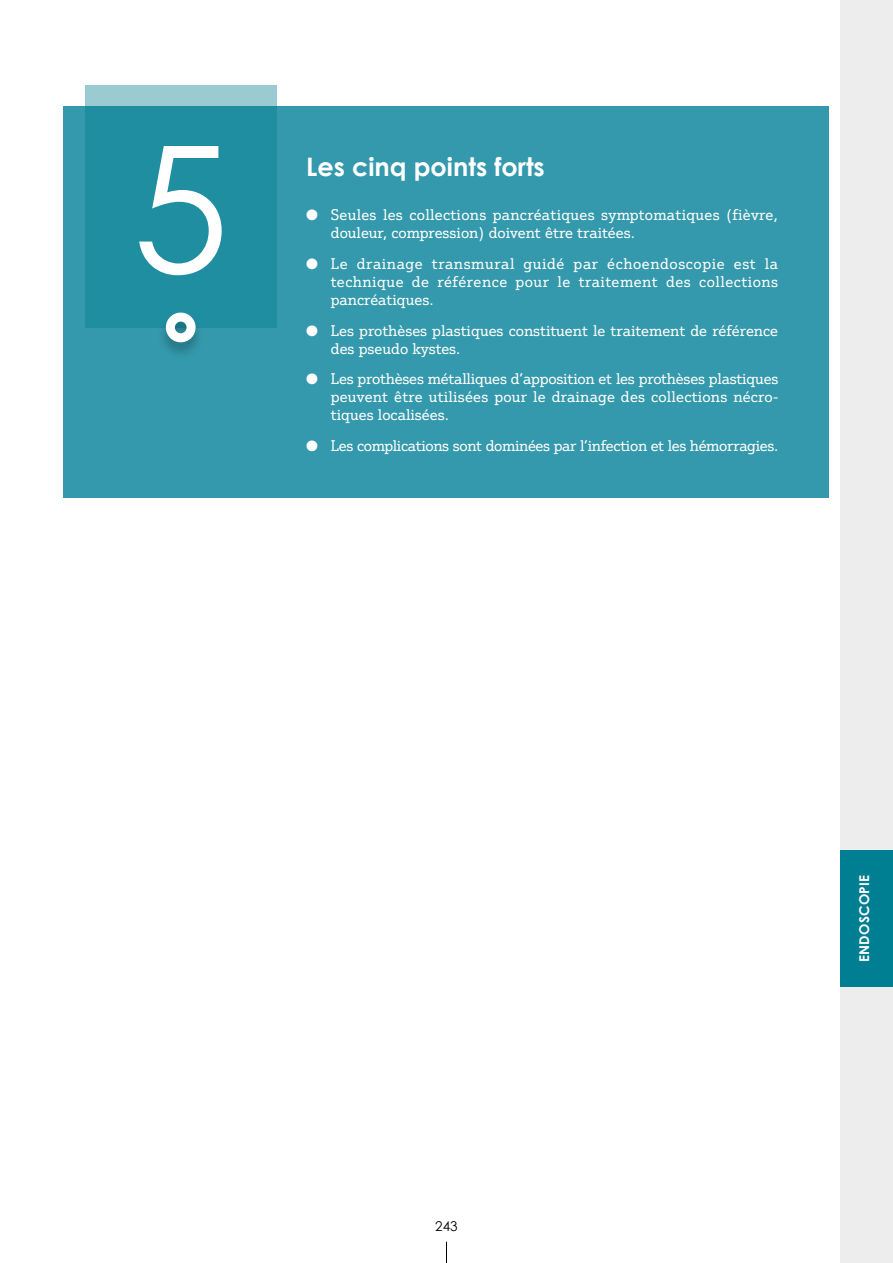
<style>
.page{position:relative;width:893px;height:1263px;background:#fff}
.page>*{position:absolute;margin:0;border:0;box-sizing:border-box;transform-origin:0 0}
.t1{font:175.5px "Century Gothic";color:#fff}
.t2{font:700 25.5px "Century Gothic";color:#fff}
.t3{font:15px/18px "Justus Pro";color:#fff;text-align:justify}
.t4{font:15px/18px "Justus Pro";letter-spacing:.02em;color:#fff}
.t5{font:15px "Justus Pro";letter-spacing:-.02em;color:#fff}
.t6{font:700 13.5px "Century Gothic";letter-spacing:.02em;color:#fff}
.t7{font:13.5px "Century Gothic";color:#000}
</style>
<div class="page">
<svg style="left:446px;top:1242px;width:1px;height:21px"></svg>
<div style="left:840px;top:0;width:53px;height:1263px;background:#ededed"></div>
<div style="left:840px;top:850px;width:53px;height:136px;background:#007e92"></div>
<div style="left:64px;top:106px;width:765px;height:391px;background:#3499ac"></div>
<svg style="left:85px;top:85px;width:191px;height:242px;background:#2993a5"></svg>
<div style="left:157px;top:312px;width:47px;height:48px;background:#000;opacity:.25"></div>
<svg style="left:166px;top:313px;width:30px;height:29px"></svg>
<h1 class="t1" style="left:132px;top:86px;width:99px">5</h1>
<h2 class="t2" style="left:306px;top:148px;width:240px">Les cinq points forts</h2>
<p class="t4" style="left:331px;top:205px;width:449px;text-indent:-25px">● Seules les collections pancréatiques symptomatiques (fièvre, douleur, compression) doivent être traitées.</p>
<p class="t3" style="left:331px;top:254px;width:449px;text-indent:-25px">● Le drainage transmural guidé par échoendoscopie est la technique de référence pour le traitement des collections pancréatiques.</p>
<p class="t3" style="left:331px;top:321px;width:449px;text-indent:-25px">● Les prothèses plastiques constituent le traitement de référence des pseudo kystes.</p>
<p class="t3" style="left:331px;top:370px;width:449px;text-indent:-25px">● Les prothèses métalliques d’apposition et les prothèses plastiques peuvent être utilisées pour le drainage des collections nécro&shy;tiques localisées.</p>
<p class="t5" style="left:306px;top:436px;width:474px">● Les complications sont dominées par l’infection et les hémorragies.</p>
<p class="t7" style="left:435px;top:1216px;width:24px">243</p>
<p class="t6" style="left:854px;top:962px;width:89px;rotate:-90deg">ENDOSCOPIE</p>
</div>
